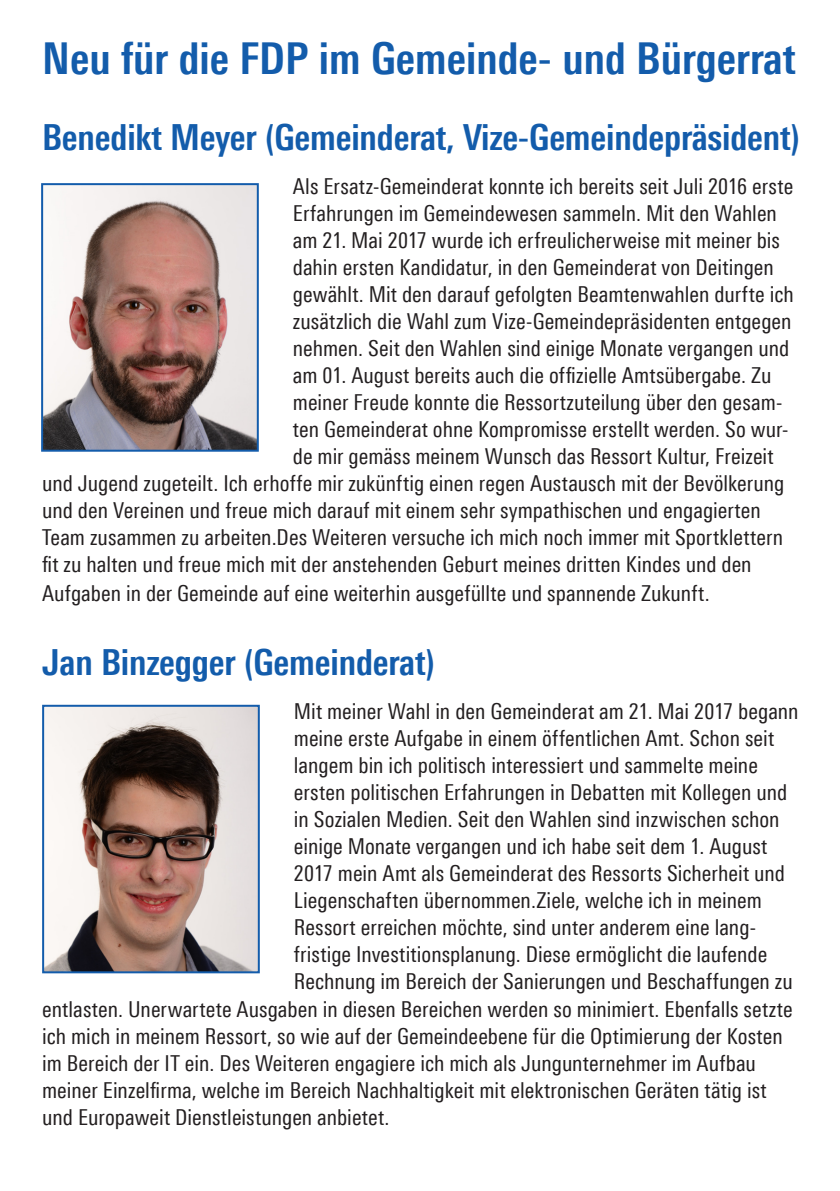
<style>
.page{position:relative;width:840px;height:1191px;background:#fff}
.page>*{position:absolute;margin:0;border:0;box-sizing:border-box;transform-origin:0 0}
.t1{font:700 44px "Linotype Univers 620 Cn";color:#135cab}
.t2{font:700 36px "Linotype Univers 620 Cn";letter-spacing:-.005em;color:#135cab}
.t3{font:22px "Linotype Univers 420 Cn";color:#231f20}
</style>
<div class="page">
<img style="left:44px;top:186px;width:212px;height:263px">
<div style="left:41px;top:183px;width:218px;height:269px;border:2px solid #135cab"></div>
<img style="left:45px;top:708px;width:212px;height:262px">
<div style="left:42px;top:705px;width:218px;height:268px;border:2px solid #135cab"></div>
<h1 class="t1" style="left:42px;top:32px;width:754px">Neu für die FDP im Gemeinde- und Bürgerrat</h1>
<h2 class="t2" style="left:42px;top:116px;width:759px">Benedikt Meyer (Gemeinderat, Vize-Gemeindepräsident)</h2>
<p class="t3" style="left:293px;top:174px;width:501px">Als Ersatz-Gemeinderat konnte ich bereits seit Juli 2016 erste</p>
<p class="t3" style="left:293px;top:201px;width:485px">Erfahrungen im Gemeindewesen sammeln. Mit den Wahlen</p>
<p class="t3" style="left:293px;top:228px;width:488px">am 21. Mai 2017 wurde ich erfreulicherweise mit meiner bis</p>
<p class="t3" style="left:293px;top:255px;width:482px">dahin ersten Kandidatur, in den Gemeinderat von Deitingen</p>
<p class="t3" style="left:293px;top:282px;width:502px">gewählt. Mit den darauf gefolgten Beamtenwahlen durfte ich</p>
<p class="t3" style="left:293px;top:309px;width:500px">zusätzlich die Wahl zum Vize-Gemeindepräsidenten entgegen</p>
<p class="t3" style="left:293px;top:336px;width:497px">nehmen. Seit den Wahlen sind einige Monate vergangen und</p>
<p class="t3" style="left:293px;top:363px;width:480px">am 01. August bereits auch die offizielle Amtsübergabe. Zu</p>
<p class="t3" style="left:293px;top:390px;width:491px">meiner Freude konnte die Ressortzuteilung über den gesam-</p>
<p class="t3" style="left:293px;top:416px;width:496px">ten Gemeinderat ohne Kompromisse erstellt werden. So wur-</p>
<p class="t3" style="left:293px;top:443px;width:482px">de mir gemäss meinem Wunsch das Ressort Kultur, Freizeit</p>
<p class="t3" style="left:42px;top:470px;width:743px">und Jugend zugeteilt. Ich erhoffe mir zukünftig einen regen Austausch mit der Bevölkerung</p>
<p class="t3" style="left:42px;top:497px;width:720px">und den Vereinen und freue mich darauf mit einem sehr sympathischen und engagierten</p>
<p class="t3" style="left:42px;top:524px;width:742px">Team zusammen zu arbeiten.Des Weiteren versuche ich mich noch immer mit Sportklettern</p>
<p class="t3" style="left:42px;top:551px;width:710px">fit zu halten und freue mich mit der anstehenden Geburt meines dritten Kindes und den</p>
<p class="t3" style="left:42px;top:580px;width:668px">Aufgaben in der Gemeinde auf eine weiterhin ausgefüllte und spannende Zukunft.</p>
<h2 class="t2" style="left:42px;top:641px;width:394px">Jan Binzegger (Gemeinderat)</h2>
<p class="t3" style="left:294px;top:699px;width:506px">Mit meiner Wahl in den Gemeinderat am 21. Mai 2017 begann</p>
<p class="t3" style="left:294px;top:726px;width:481px">meine erste Aufgabe in einem öffentlichen Amt. Schon seit</p>
<p class="t3" style="left:294px;top:753px;width:465px">langem bin ich politisch interessiert und sammelte meine</p>
<p class="t3" style="left:294px;top:780px;width:494px">ersten politischen Erfahrungen in Debatten mit Kollegen und</p>
<p class="t3" style="left:294px;top:807px;width:487px">in Sozialen Medien. Seit den Wahlen sind inzwischen schon</p>
<p class="t3" style="left:294px;top:834px;width:474px">einige Monate vergangen und ich habe seit dem 1. August</p>
<p class="t3" style="left:294px;top:861px;width:492px">2017 mein Amt als Gemeinderat des Ressorts Sicherheit und</p>
<p class="t3" style="left:294px;top:888px;width:469px">Liegenschaften übernommen.Ziele, welche ich in meinem</p>
<p class="t3" style="left:294px;top:915px;width:463px">Ressort erreichen möchte, sind unter anderem eine lang-</p>
<p class="t3" style="left:294px;top:942px;width:474px">fristige Investitionsplanung. Diese ermöglicht die laufende</p>
<p class="t3" style="left:294px;top:969px;width:500px">Rechnung im Bereich der Sanierungen und Beschaffungen zu</p>
<p class="t3" style="left:42px;top:996px;width:751px">entlasten. Unerwartete Ausgaben in diesen Bereichen werden so minimiert. Ebenfalls setzte</p>
<p class="t3" style="left:42px;top:1023px;width:741px">ich mich in meinem Ressort, so wie auf der Gemeindeebene für die Optimierung der Kosten</p>
<p class="t3" style="left:42px;top:1049px;width:715px">im Bereich der IT ein. Des Weiteren engagiere ich mich als Jungunternehmer im Aufbau</p>
<p class="t3" style="left:42px;top:1076px;width:725px">meiner Einzelfirma, welche im Bereich Nachhaltigkeit mit elektronischen Geräten tätig ist</p>
<p class="t3" style="left:42px;top:1103px;width:348px">und Europaweit Dienstleistungen anbietet.</p>
</div>
